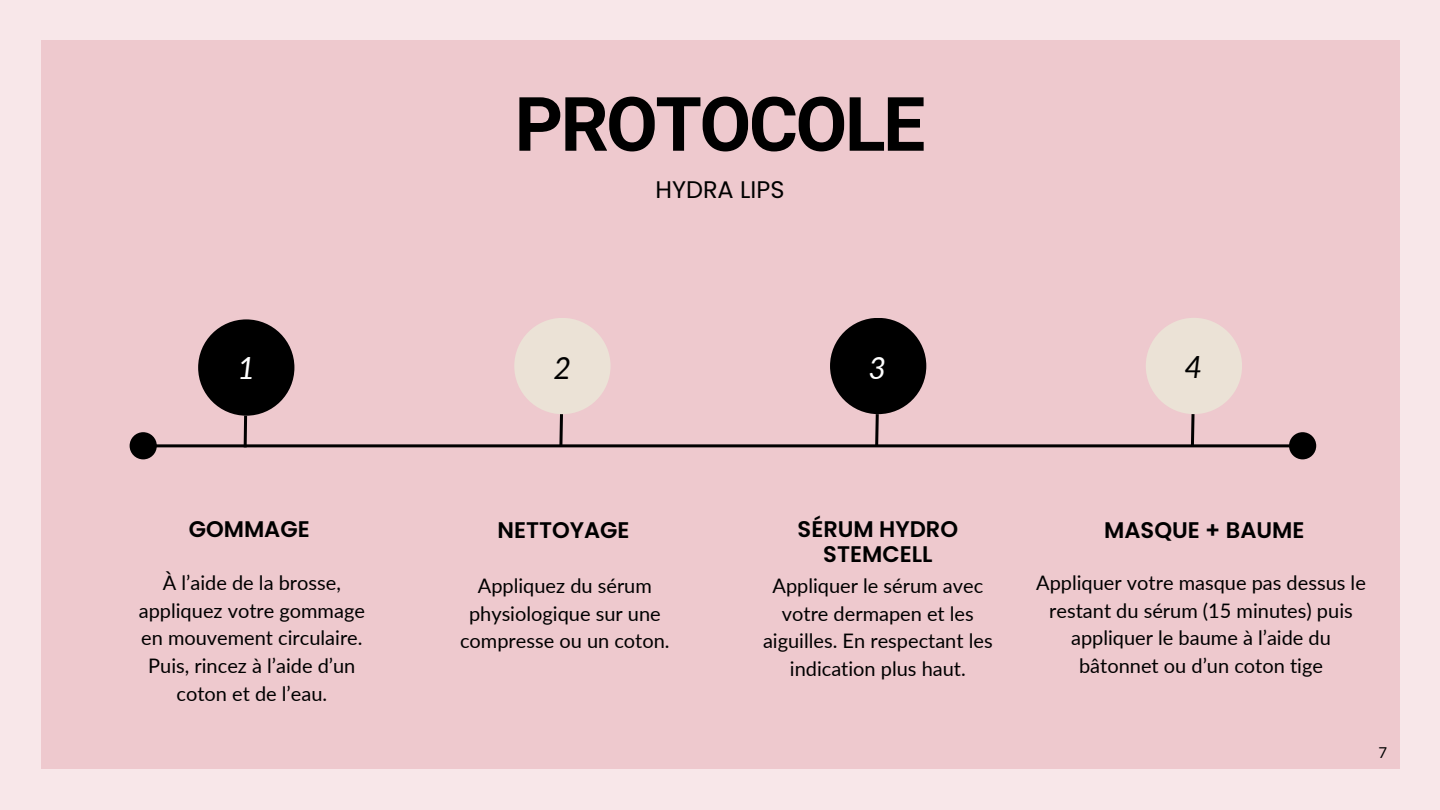
<style>
.page{position:relative;width:1440px;height:810px;background:#f8e7e9}
.page>*{position:absolute;margin:0;border:0;box-sizing:border-box;transform-origin:0 0}
.t1{font:700 75.1px "Roboto";letter-spacing:-.035em;color:#000}
.t2{font:italic 30.6px "Lato";color:#fff}
.t3{font:italic 30.6px "Lato";color:#000}
.t4{font:24px "Poppins";color:#000}
.t5{font:600 22.6px/24.8px "Poppins";color:#000;text-align:center}
.t6{font:20px/27.8px "Lato";color:#000;text-align:center}
.t7{font:15px "Lato";color:#000}
</style>
<div class="page">
<div style="left:41px;top:40px;width:1358px;height:729px;background:#eec9ce"></div>
<hr style="left:150px;top:444px;width:1140px;height:3px;background:#000">
<div style="left:198px;top:319px;width:96px;height:97px;background:#000;border-radius:50%"></div>
<div style="left:130px;top:432px;width:27px;height:27px;background:#000;border-radius:50%"></div>
<div style="left:1289px;top:432px;width:27px;height:27px;background:#000;border-radius:50%"></div>
<div style="left:514px;top:318px;width:97px;height:96px;background:#ebe2d6;border-radius:50%"></div>
<div style="left:830px;top:318px;width:96px;height:96px;background:#000;border-radius:50%"></div>
<div style="left:1146px;top:318px;width:96px;height:96px;background:#ebe2d6;border-radius:50%"></div>
<svg style="left:242px;top:415px;width:7px;height:33px"></svg>
<svg style="left:558px;top:414px;width:7px;height:34px"></svg>
<svg style="left:874px;top:414px;width:6px;height:34px"></svg>
<svg style="left:1189px;top:414px;width:7px;height:34px"></svg>
<p class="t1" style="left:515px;top:81px;width:412px">PROTOCOLE</p>
<p class="t4" style="left:655px;top:173px;width:131px">HYDRA LIPS</p>
<p class="t2" style="left:237px;top:349px;width:19px">1</p>
<h2 class="t3" style="left:554px;top:349px;width:19px">2</h2>
<p class="t2" style="left:868px;top:349px;width:19px">3</p>
<h2 class="t3" style="left:1184px;top:347px;width:19px">4</h2>
<h2 class="t5" style="left:189px;top:517px;width:123px">GOMMAGE</h2>
<p class="t5" style="left:497px;top:518px;width:134px">NETTOYAGE</p>
<p class="t5" style="left:798px;top:517px;width:162px">SÉRUM HYDRO<br>STEMCELL</p>
<h2 class="t5" style="left:1104px;top:518px;width:202px">MASQUE + BAUME</h2>
<p class="t6" style="left:139px;top:568px;width:228px">À l’aide de la brosse, appliquez votre gommage en mouvement circulaire.<br>Puis, rincez à l’aide d’un coton et de l’eau.</p>
<p class="t6" style="left:763px;top:571px;width:231px">Appliquer le sérum avec votre dermapen et les aiguilles. En respectant les indication plus haut.</p>
<h3 class="t6" style="left:460px;top:571px;width:211px">Appliquez du sérum physiologique sur une compresse ou un coton.</h3>
<p class="t6" style="left:1036px;top:568px;width:331px">Appliquer votre masque pas dessus le restant du sérum (15 minutes) puis appliquer le baume à l’aide du bâtonnet ou d’un coton tige</p>
<h1 class="t7" style="left:1378px;top:743px;width:10px">7</h1>
</div>
